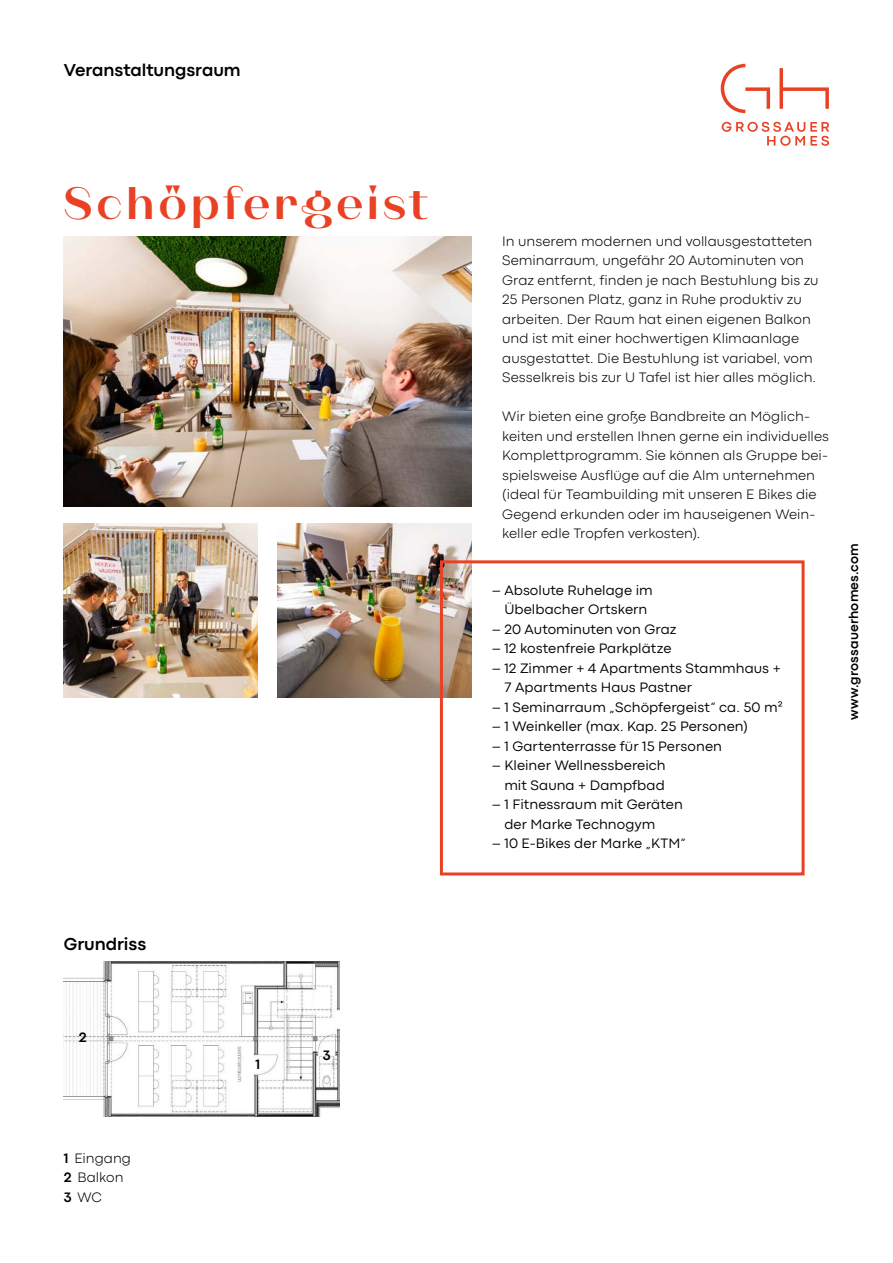
<style>
.page{position:relative;width:893px;height:1263px;background:#fff}
.page>*{position:absolute;margin:0;border:0;box-sizing:border-box;transform-origin:0 0}
.t1{font:45px "Kyiv Type Sans Bold 3";letter-spacing:.07em;color:#e84124}
.t2{font:700 18px "Codec Pro";letter-spacing:-.005em;color:#000}
.t3{font:300 14.25px/19.5px "Codec Pro";letter-spacing:.005em;color:#000}
.t4{font:14.25px/19.5px "Codec Pro News";letter-spacing:.005em;color:#000}
.t5{font:700 14.25px "Codec Pro";color:#000}
.t6{font:700 13.5px "Codec Pro";letter-spacing:.01em;color:#000}
.s1{font-weight:700}
</style>
<div class="page">
<svg style="left:721px;top:64px;width:108px;height:49px"></svg>
<svg style="left:722px;top:122px;width:107px;height:24px"></svg>
<img style="left:64px;top:236px;width:407px;height:270px">
<img style="left:64px;top:523px;width:194px;height:175px">
<img style="left:277px;top:523px;width:194px;height:175px">
<div style="left:440px;top:560px;width:365px;height:315px;border:3px solid #e84124"></div>
<img style="left:64px;top:962px;width:276px;height:154px">
<p class="t2" style="left:64px;top:59px;width:179px">Veranstaltungsraum</p>
<h1 class="t1" style="left:64px;top:173px;width:366px">Schöpfergeist</h1>
<p class="t2" style="left:64px;top:933px;width:84px">Grundriss</p>
<p class="t5" style="left:79px;top:1029px;width:9px">2</p>
<p class="t3" style="left:64px;top:1148px;width:69px"><span class="s1">1</span> Eingang<br><span class="s1">2</span> Balkon<br><span class="s1">3</span> WC</p>
<p class="t5" style="left:255px;top:1055px;width:6px">1</p>
<p class="t5" style="left:323px;top:1047px;width:9px">3</p>
<p class="t3" style="left:502px;top:231px;width:318px">In unserem modernen und vollausgestatteten Seminarraum, ungefähr 20 Autominuten von Graz entfernt, finden je nach Bestuhlung bis zu 25 Personen Platz, ganz in Ruhe produktiv zu arbeiten. Der Raum hat einen eigenen Balkon und ist mit einer hochwertigen Klimaanlage ausgestattet. Die Bestuhlung ist variabel, vom Sesselkreis bis zur U Tafel ist hier alles möglich.</p>
<p class="t3" style="left:502px;top:406px;width:328px">Wir bieten eine große Bandbreite an Möglich&shy;keiten und erstellen Ihnen gerne ein individuelles Komplettprogramm. Sie können als Gruppe bei&shy;spielsweise Ausflüge auf die Alm unternehmen (ideal für Teambuilding mit unseren E Bikes die Gegend erkunden oder im hauseigenen Wein&shy;keller edle Tropfen verkosten).</p>
<p class="t4" style="left:492px;top:580px;width:163px;text-align:center">– Absolute Ruhelage im<br>Übelbacher Ortskern</p>
<p class="t4" style="left:492px;top:619px;width:186px">– 20 Autominuten von Graz</p>
<p class="t4" style="left:492px;top:639px;width:181px">– 12 kostenfreie Parkplätze</p>
<p class="t4" style="left:504px;top:658px;width:278px;text-indent:-13px">– 12 Zimmer + 4 Apartments Stammhaus +<br>7 Apartments Haus Pastner</p>
<p class="t4" style="left:492px;top:697px;width:292px">– 1 Seminarraum „Schöpfergeist“ ca. 50 m²</p>
<p class="t4" style="left:492px;top:717px;width:258px">– 1 Weinkeller (max. Kap. 25 Personen)</p>
<p class="t4" style="left:492px;top:736px;width:232px">– 1 Gartenterrasse für 15 Personen</p>
<p class="t4" style="left:492px;top:756px;width:176px;text-align:right">– Kleiner Wellnessbereich mit Sauna + Dampfbad</p>
<p class="t4" style="left:504px;top:795px;width:180px;text-indent:-13px">– 1 Fitnessraum mit Geräten der Marke Technogym</p>
<p class="t4" style="left:492px;top:834px;width:195px">– 10 E-Bikes der Marke „KTM“</p>
<p class="t6" style="left:846px;top:720px;width:179px;rotate:-90deg">www.grossauerhomes.com</p>
</div>
